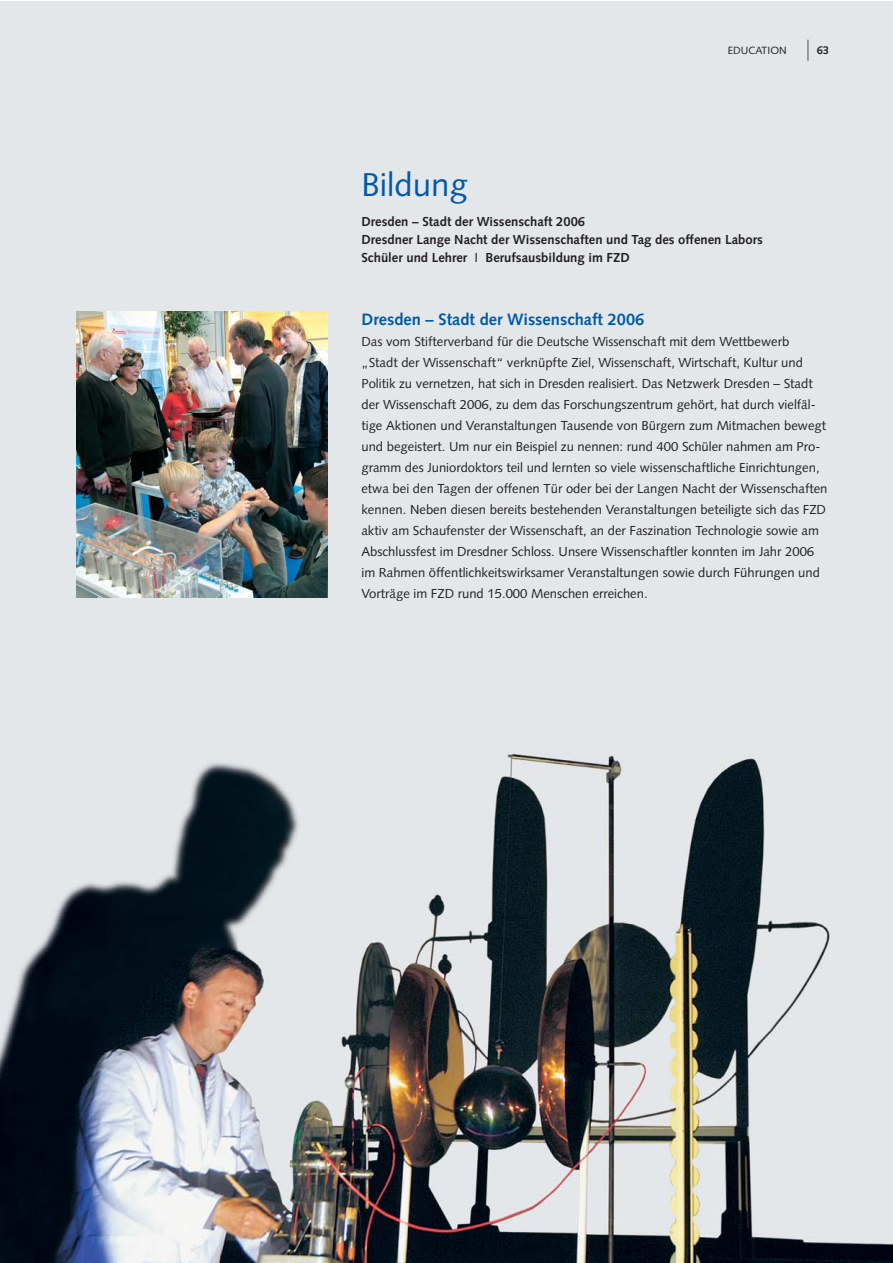
<style>
.page{position:relative;width:893px;height:1263px;background:#fff}
.page>*{position:absolute;margin:0;border:0;box-sizing:border-box;transform-origin:0 0}
.t1{font:33px "Syntax LT";color:#005aaa}
.t2{font:700 16.5px "Syntax LT";color:#005aaa}
.t3{font:13.05px/21px "Syntax LT";color:#231f20}
.t4{font:700 13.05px/18px "Syntax LT";color:#231f20}
.t5{font:700 11.25px "Syntax LT";color:#231f20}
.t6{font:10.5px "Syntax LT";color:#231f20}
.s1{font-weight:400}
</style>
<div class="page">
<img style="left:0;top:1px;width:892px;height:1262px">
<hr style="left:807px;top:40px;width:2px;height:21px;background:#808285">
<img style="left:77px;top:312px;width:250px;height:285px">
<p class="t6" style="left:728px;top:46px;width:60px">EDUCATION</p>
<p class="t5" style="left:817px;top:46px;width:14px">63</p>
<h1 class="t1" style="left:361px;top:171px;width:108px">Bildung</h1>
<p class="t4" style="left:361px;top:214px;width:403px">Dresden – Stadt der Wissenschaft 2006<br>Dresdner Lange Nacht der Wissenschaften und Tag des offenen Labors<br>Schüler und Lehrer <span class="s1">I</span> Berufsausbildung im FZD</p>
<p class="t2" style="left:361px;top:312px;width:284px">Dresden – Stadt der Wissenschaft 2006</p>
<p class="t3" style="left:361px;top:332px;width:468px">Das vom Stifterverband für die Deutsche Wissenschaft mit dem Wettbewerb „Stadt der Wissenschaft“ verknüpfte Ziel, Wissenschaft, Wirtschaft, Kultur und Politik zu vernetzen, hat sich in Dresden realisiert. Das Netzwerk Dresden – Stadt der Wissenschaft 2006, zu dem das Forschungszentrum gehört, hat durch vielfäl&shy;tige Aktionen und Veranstaltungen Tausende von Bürgern zum Mitmachen bewegt und begeistert. Um nur ein Beispiel zu nennen: rund 400 Schüler nahmen am Pro&shy;gramm des Juniordoktors teil und lernten so viele wissenschaftliche Einrichtungen, etwa bei den Tagen der offenen Tür oder bei der Langen Nacht der Wissenschaften kennen. Neben diesen bereits bestehenden Veranstaltungen beteiligte sich das FZD aktiv am Schaufenster der Wissenschaft, an der Faszination Technologie sowie am Abschlussfest im Dresdner Schloss. Unsere Wissenschaftler konnten im Jahr 2006 im Rahmen öffentlichkeitswirksamer Veranstaltungen sowie durch Führungen und Vorträge im FZD rund 15.000 Menschen erreichen.</p>
</div>
